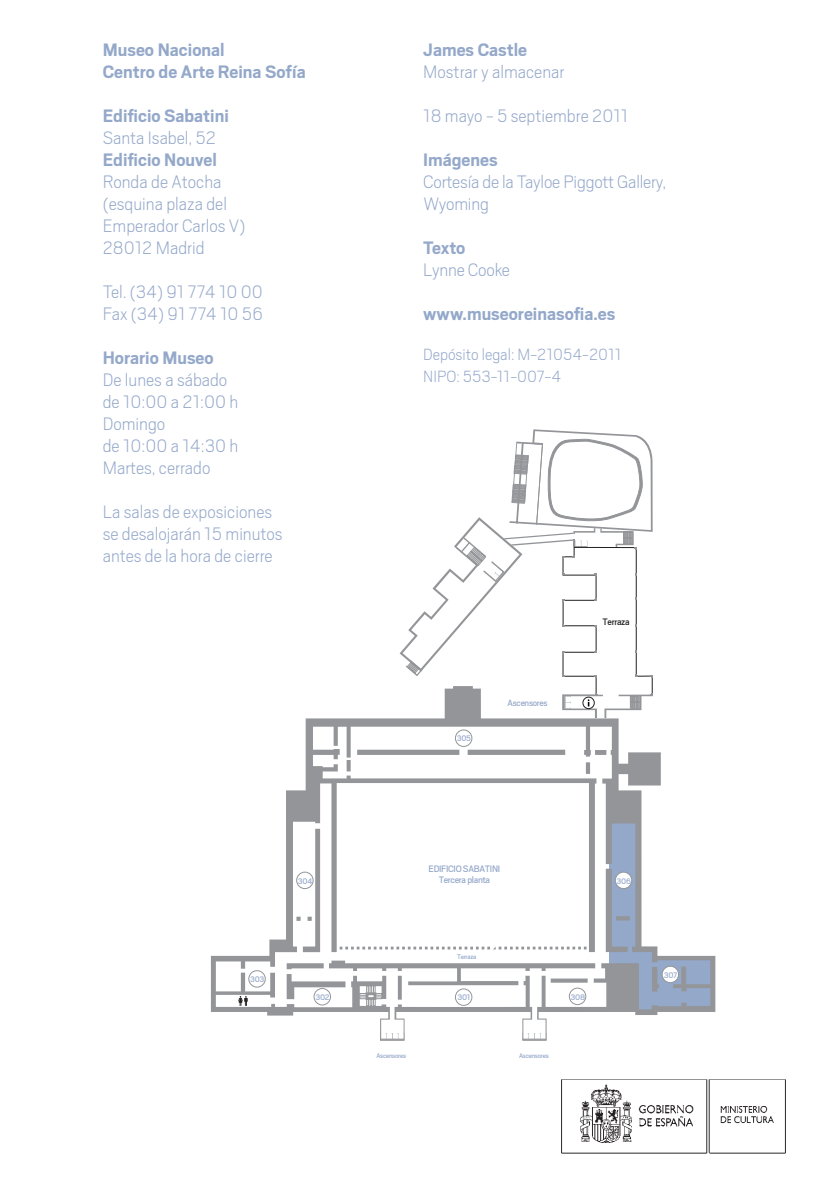
<style>
.page{position:relative;width:831px;height:1191px;background:#fff}
.page>*{position:absolute;margin:0;border:0;box-sizing:border-box;transform-origin:0 0}
.t1{font:200 20px/22px "Scout";color:#94a8ca}
.t2{font:700 20px/22px "Scout";color:#94a8ca}
.t3{font:200 18px/22px "Scout";color:#94a8ca}
.t4{font:10.4px/10.4px "Scout";letter-spacing:-.03em;color:#94a8ca;text-align:center}
.t5{font:10.4px "Scout";letter-spacing:-.03em;color:#231f20}
.t6{font:10px "Scout";letter-spacing:-.03em;color:#94a8ca}
.t7{font:9px "Scout";letter-spacing:-.03em;color:#94a8ca}
.t8{font:7.4px "Scout";letter-spacing:-.03em;color:#94a8ca}
</style>
<div class="page">
<svg style="left:211px;top:718px;width:504px;height:322px"></svg>
<svg style="left:359px;top:985px;width:23px;height:21px"></svg>
<div style="left:365px;top:992px;width:11px;height:8px;border:3px solid #939598"></div>
<svg style="left:522px;top:1033px;width:24px;height:6px"></svg>
<svg style="left:380px;top:1033px;width:24px;height:6px"></svg>
<div style="left:455px;top:989px;width:17px;height:16px;background:#fff;border-radius:50%"></div>
<div style="left:455px;top:988px;width:17px;height:17px;border:1px solid #939598;border-radius:50%"></div>
<div style="left:314px;top:988px;width:16px;height:17px;background:#fff;border-radius:50%"></div>
<div style="left:314px;top:988px;width:17px;height:17px;border:1px solid #939598;border-radius:50%"></div>
<div style="left:455px;top:730px;width:17px;height:16px;background:#fff;border-radius:50%"></div>
<div style="left:455px;top:730px;width:17px;height:16px;border:1px solid #939598;border-radius:50%"></div>
<div style="left:615px;top:872px;width:16px;height:16px;background:#fff;border-radius:50%"></div>
<div style="left:615px;top:872px;width:17px;height:16px;border:1px solid #939598;border-radius:50%"></div>
<div style="left:662px;top:966px;width:16px;height:16px;background:#fff;border-radius:50%"></div>
<div style="left:662px;top:966px;width:16px;height:16px;border:1px solid #939598;border-radius:50%"></div>
<div style="left:569px;top:988px;width:16px;height:16px;background:#fff;border-radius:50%"></div>
<div style="left:569px;top:988px;width:17px;height:16px;border:1px solid #939598;border-radius:50%"></div>
<svg style="left:399px;top:429px;width:254px;height:289px"></svg>
<img style="left:561px;top:1079px;width:225px;height:75px">
<p class="t2" style="left:103px;top:37px;width:204px">Museo Nacional<br>Centro de Arte Reina Sofía</p>
<p class="t2" style="left:103px;top:103px;width:127px">Edificio Sabatini</p>
<p class="t1" style="left:103px;top:125px;width:115px">Santa Isabel, 52</p>
<p class="t2" style="left:103px;top:147px;width:116px">Edificio Nouvel</p>
<p class="t1" style="left:103px;top:169px;width:144px">Ronda de Atocha (esquina plaza del<br>Emperador Carlos V)<br>28012 Madrid</p>
<p class="t1" style="left:103px;top:279px;width:162px">Tel. (34) 91 774 10 00<br>Fax (34) 91 774 10 56</p>
<p class="t2" style="left:103px;top:345px;width:112px">Horario Museo</p>
<p class="t1" style="left:103px;top:367px;width:137px">De lunes a sábado de 10:00 a 21:00 h<br>Domingo<br>de 10:00 a 14:30 h<br>Martes, cerrado</p>
<p class="t1" style="left:103px;top:499px;width:181px">La salas de exposiciones se desalojarán 15 minutos antes de la hora de cierre</p>
<p class="t2" style="left:423px;top:37px;width:105px">James Castle</p>
<p class="t1" style="left:423px;top:59px;width:143px">Mostrar y almacenar</p>
<p class="t1" style="left:423px;top:103px;width:206px">18 mayo - 5 septiembre 2011</p>
<p class="t2" style="left:423px;top:147px;width:76px">Imágenes</p>
<p class="t1" style="left:423px;top:169px;width:244px">Cortesía de la Tayloe Piggott Gallery,<br>Wyoming</p>
<p class="t2" style="left:423px;top:235px;width:44px">Texto</p>
<p class="t1" style="left:423px;top:257px;width:88px">Lynne Cooke</p>
<p class="t2" style="left:423px;top:301px;width:193px">www.museoreinasofia.es</p>
<p class="t3" style="left:423px;top:342px;width:200px">Depósito legal: M-21054-2011<br>NIPO: 553-11-007-4</p>
<p class="t5" style="left:602px;top:615px;width:29px">Terraza</p>
<p class="t6" style="left:507px;top:696px;width:41px">Ascensores</p>
<p class="t7" style="left:457px;top:732px;width:16px">305</p>
<p class="t7" style="left:298px;top:875px;width:16px">304</p>
<p class="t4" style="left:428px;top:863px;width:73px">EDIFICIO SABATINI<br>Tercera planta</p>
<p class="t7" style="left:616px;top:875px;width:16px">306</p>
<p class="t8" style="left:457px;top:952px;width:21px">Terraza</p>
<p class="t7" style="left:250px;top:973px;width:16px">303</p>
<p class="t7" style="left:663px;top:969px;width:15px">307</p>
<p class="t7" style="left:315px;top:991px;width:16px">302</p>
<p class="t7" style="left:457px;top:991px;width:15px">301</p>
<p class="t8" style="left:376px;top:1051px;width:31px">Ascensores</p>
<p class="t8" style="left:519px;top:1050px;width:31px">Ascensores</p>
<p class="t7" style="left:570px;top:991px;width:16px">308</p>
</div>
